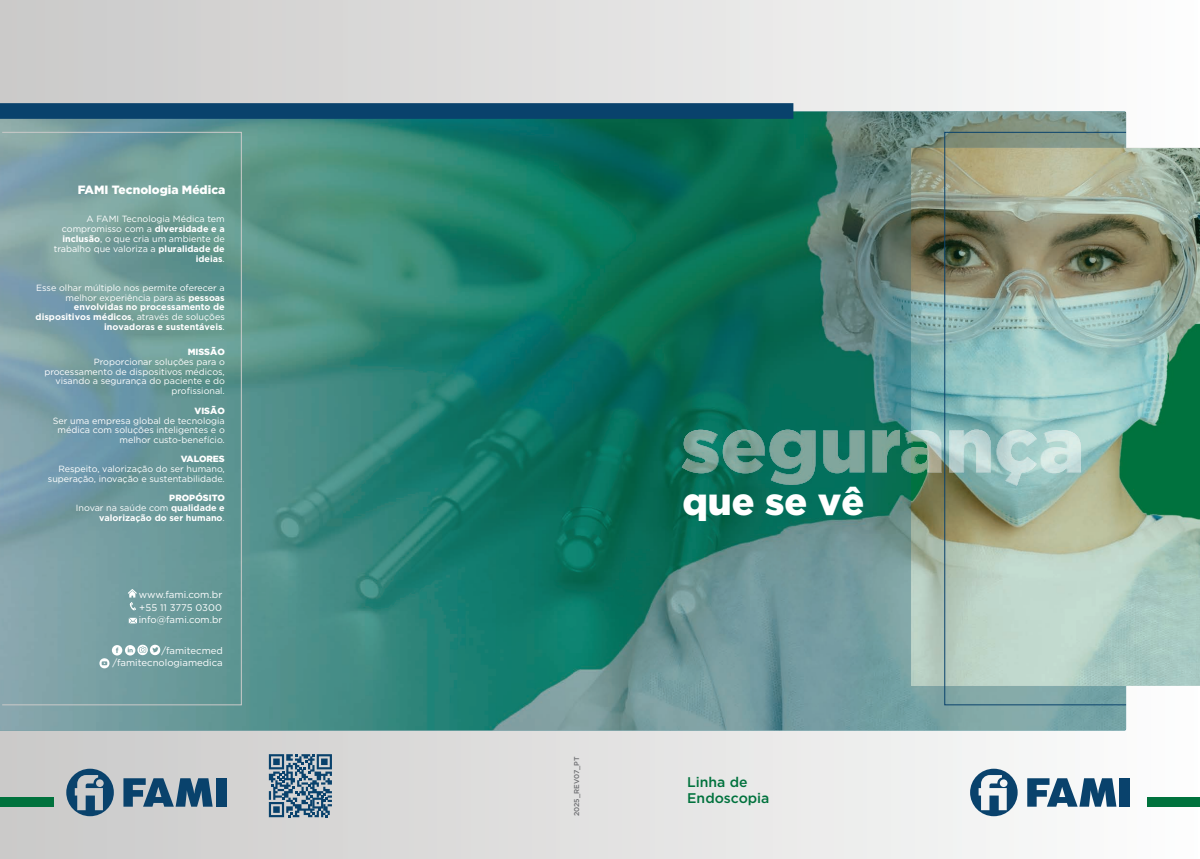
<style>
.page{position:relative;width:1200px;height:859px;background:#fff}
.page>*{position:absolute;margin:0;border:0;box-sizing:border-box;transform-origin:0 0}
.t1{font:900 37.7px "Gotham";color:#fff}
.t2{font:500 14px/15.2px "Gotham";color:#00723d}
.t3{font:900 12px "Gotham";color:#fff}
.t4{font:9.8px "Gotham";letter-spacing:-.005em;color:#fff}
.t5{font:9.6px/12.2px "Gotham";color:#fff}
.t6{font:9px/9.9px "Gotham";color:#fff;text-align:right}
.t7{font:700 9px/9.9px "Gotham";color:#fff;text-align:right}
.t8{font:900 9px "Gotham";color:#fff}
.t9{font:500 7px "Gotham";color:#6c6d70}
.s1{font-weight:700}
.s2{font-weight:400}
</style>
<div class="page">
<div style="left:0;top:0;width:1199px;height:859px;background:linear-gradient(to right,#c8c7c7,#fcfcfc)"></div>
<img style="left:0;top:112px;width:1125px;height:618px">
<div style="left:1146px;top:797px;width:53px;height:9px;background:#00723d"></div>
<div style="left:2px;top:132px;width:239px;height:573px;border:1px solid #cbcac9"></div>
<div style="left:0;top:797px;width:53px;height:9px;background:#00723d"></div>
<svg style="left:269px;top:754px;width:63px;height:63px;background:#68869c"></svg>
<svg style="left:129px;top:618px;width:8px;height:5px"></svg>
<svg style="left:128px;top:589px;width:9px;height:22px"></svg>
<svg style="left:99px;top:644px;width:61px;height:24px"></svg>
<svg style="left:66px;top:769px;width:48px;height:47px;background:#6e899d"></svg>
<div style="left:216px;top:778px;width:10px;height:29px;background:#09426c"></div>
<svg style="left:123px;top:778px;width:89px;height:29px;background:#4c728d"></svg>
<svg style="left:969px;top:769px;width:48px;height:47px"></svg>
<div style="left:1119px;top:778px;width:10px;height:29px;background:#09426c"></div>
<svg style="left:1026px;top:778px;width:90px;height:29px"></svg>
<img style="left:910px;top:148px;width:289px;height:538px">
<div style="left:944px;top:132px;width:181px;height:573px;border:1px solid #09426c"></div>
<svg style="left:681px;top:430px;width:399px;height:56px;background:#6ca295"></svg>
<svg style="left:0;top:103px;width:793px;height:16px;background:#0b436d"></svg>
<h3 class="t3" style="left:78px;top:186px;width:149px">FAMI Tecnologia Médica</h3>
<p class="t6" style="left:54px;top:214px;width:172px">A FAMI Tecnologia Médica tem compromisso com a <span class="s1">diversidade e a inclusão</span>, o que cria um ambiente de trabalho que valoriza a <span class="s1">pluralidade de ideias</span>.</p>
<p class="t6" style="left:36px;top:283px;width:191px">Esse olhar múltiplo nos permite oferecer a melhor experiência para as <span class="s1">pessoas envolvidas no processamento de dispositivos médicos</span>, através de soluções <span class="s1">inovadoras e sustentáveis</span>.</p>
<p class="t8" style="left:188px;top:349px;width:39px">MISSÃO</p>
<p class="t6" style="left:44px;top:358px;width:182px;line-height:9.6px">Proporcionar soluções para o processamento de dispositivos médicos, visando a segurança do paciente e do profissional.</p>
<p class="t6" style="left:53px;top:416px;width:173px;line-height:9.6px">Ser uma empresa global de tecnologia médica com soluções inteligentes e o melhor custo-benefício.</p>
<p class="t8" style="left:181px;top:456px;width:46px">VALORES</p>
<p class="t8" style="left:169px;top:494px;width:57px">PROPÓSITO</p>
<p class="t8" style="left:194px;top:407px;width:32px">VISÃO</p>
<p class="t6" style="left:48px;top:465px;width:178px;line-height:9.6px">Respeito, valorização do ser humano, superação, inovação e sustentabilidade.</p>
<p class="t7" style="left:76px;top:503px;width:150px"><span class="s2">Inovar na saúde com</span> qualidade e valorização do ser humano<span class="s2">.</span></p>
<p class="t4" style="left:139px;top:591px;width:85px">www.fami.com.br</p>
<p class="t5" style="left:139px;top:602px;width:85px">+55 11 3775 0300 info@fami.com.br</p>
<p class="t5" style="left:112px;top:644px;width:112px;line-height:12.8px;text-align:right">/famitecmed /famitecnologiamedica</p>
<p class="t9" style="left:574px;top:816px;width:61px;rotate:-90deg">2025_REV07_PT</p>
<h1 class="t1" style="left:682px;top:487px;width:183px">que se vê</h1>
<h2 class="t2" style="left:687px;top:776px;width:84px">Linha de<br>Endoscopia</h2>
</div>
